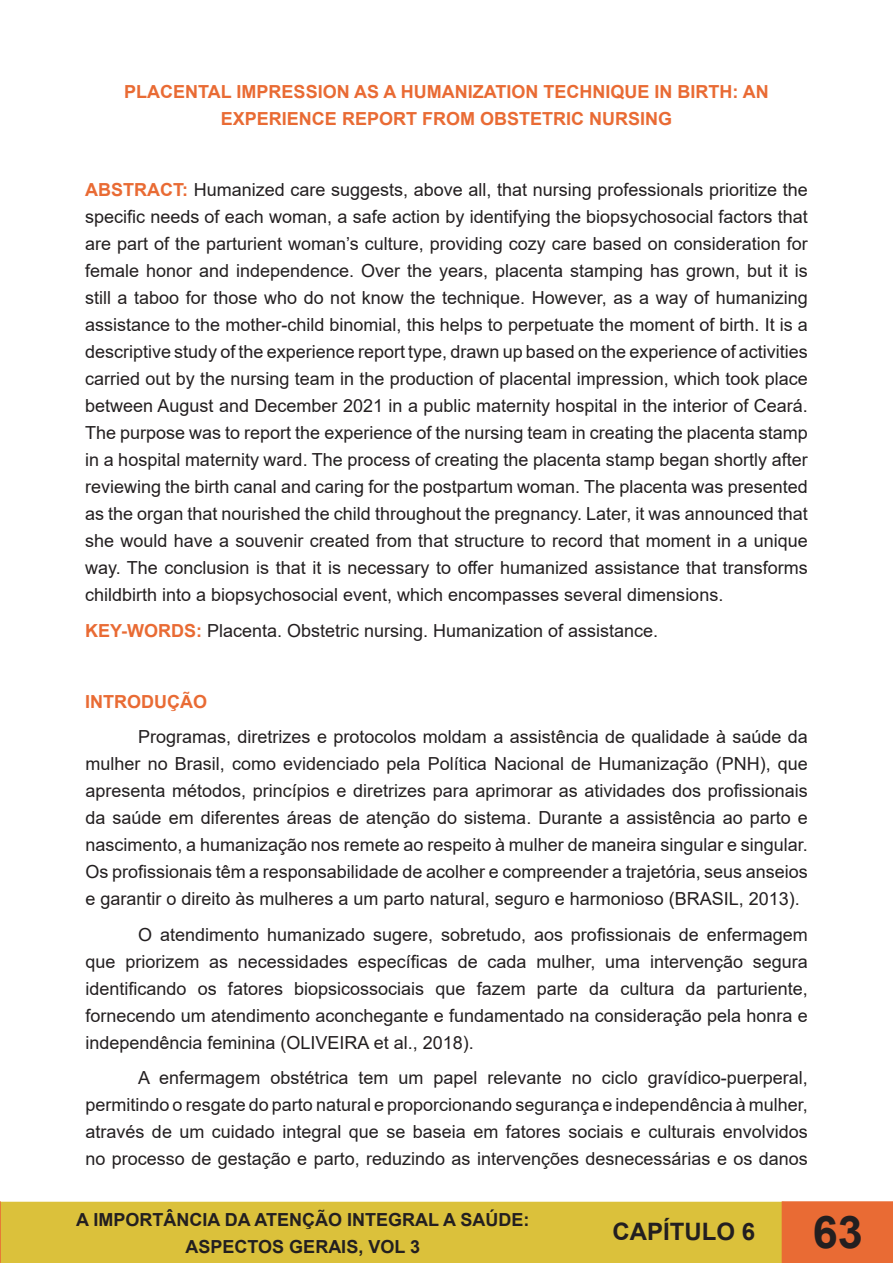
<style>
.page{position:relative;width:893px;height:1263px;background:#fff}
.page>*{position:absolute;margin:0;border:0;box-sizing:border-box;transform-origin:0 0}
.t1{font:700 45px "Arial";color:#231f20}
.t2{font:700 24px "Arial";color:#231f20}
.t3{font:18px/27px "Arial";color:#231f20;text-align:justify}
.t4{font:700 18px/27px "Arial";color:#e96b34;text-align:center}
.t5{font:700 18px/27px "Arial";color:#231f20;text-align:center}
.s1{font-weight:700;color:#e96b34}
</style>
<div class="page">
<div style="left:1px;top:1202px;width:782px;height:60px;background:#dbc13b"></div>
<div style="left:0;top:1202px;width:784px;height:61px;border:2px solid #dbc13b"></div>
<svg style="left:0;top:1201px;width:1px;height:62px"></svg>
<div style="left:782px;top:1202px;width:111px;height:60px;background:#e96b34"></div>
<div style="left:782px;top:1201px;width:111px;height:62px;border:2px solid #e96b34"></div>
<p class="t4" style="left:124px;top:79px;width:646px">PLACENTAL IMPRESSION AS A HUMANIZATION TECHNIQUE IN BIRTH: AN<br>EXPERIENCE REPORT FROM OBSTETRIC NURSING</p>
<p class="t3" style="left:85px;top:176px;width:724px"><span class="s1">ABSTRACT:</span> Humanized care suggests, above all, that nursing professionals prioritize the specific needs of each woman, a safe action by identifying the biopsychosocial factors that are part of the parturient woman’s culture, providing cozy care based on consideration for female honor and independence. Over the years, placenta stamping has grown, but it is still a taboo for those who do not know the technique. However, as a way of humanizing assistance to the mother-child binomial, this helps to perpetuate the moment of birth. It is a descriptive study of the experience report type, drawn up based on the experience of activities carried out by the nursing team in the production of placental impression, which took place between August and December 2021 in a public maternity hospital in the interior of Ceará.<br>The purpose was to report the experience of the nursing team in creating the placenta stamp in a hospital maternity ward. The process of creating the placenta stamp began shortly after reviewing the birth canal and caring for the postpartum woman. The placenta was presented as the organ that nourished the child throughout the pregnancy. Later, it was announced that she would have a souvenir created from that structure to record that moment in a unique way. The conclusion is that it is necessary to offer humanized assistance that transforms childbirth into a biopsychosocial event, which encompasses several dimensions.</p>
<p class="t3" style="left:85px;top:617px;width:575px"><span class="s1">KEY-WORDS:</span> Placenta. Obstetric nursing. Humanization of assistance.</p>
<p class="t4" style="left:85px;top:688px;width:123px">INTRODUÇÃO</p>
<p class="t3" style="left:85px;top:723px;width:724px;text-indent:53px">Programas, diretrizes e protocolos moldam a assistência de qualidade à saúde da mulher no Brasil, como evidenciado pela Política Nacional de Humanização (PNH), que apresenta métodos, princípios e diretrizes para aprimorar as atividades dos profissionais da saúde em diferentes áreas de atenção do sistema. Durante a assistência ao parto e nascimento, a humanização nos remete ao respeito à mulher de maneira singular e singular.<br>Os profissionais têm a responsabilidade de acolher e compreender a trajetória, seus anseios e garantir o direito às mulheres a um parto natural, seguro e harmonioso (BRASIL, 2013).</p>
<p class="t3" style="left:85px;top:921px;width:724px;text-indent:53px">O atendimento humanizado sugere, sobretudo, aos profissionais de enfermagem que priorizem as necessidades específicas de cada mulher, uma intervenção segura identificando os fatores biopsicossociais que fazem parte da cultura da parturiente, fornecendo um atendimento aconchegante e fundamentado na consideração pela honra e independência feminina (OLIVEIRA et al., 2018).</p>
<p class="t3" style="left:85px;top:1064px;width:724px;text-indent:53px">A enfermagem obstétrica tem um papel relevante no ciclo gravídico-puerperal, permitindo o resgate do parto natural e proporcionando segurança e independência à mulher, através de um cuidado integral que se baseia em fatores sociais e culturais envolvidos no processo de gestação e parto, reduzindo as intervenções desnecessárias e os danos</p>
<p class="t5" style="left:76px;top:1206px;width:455px">A IMPORTÂNCIA DA ATENÇÃO INTEGRAL A SAÚDE:<br>ASPECTOS GERAIS, VOL 3</p>
<h2 class="t2" style="left:612px;top:1215px;width:144px">CAPÍTULO 6</h2>
<h1 class="t1" style="left:813px;top:1201px;width:52px">63</h1>
</div>
